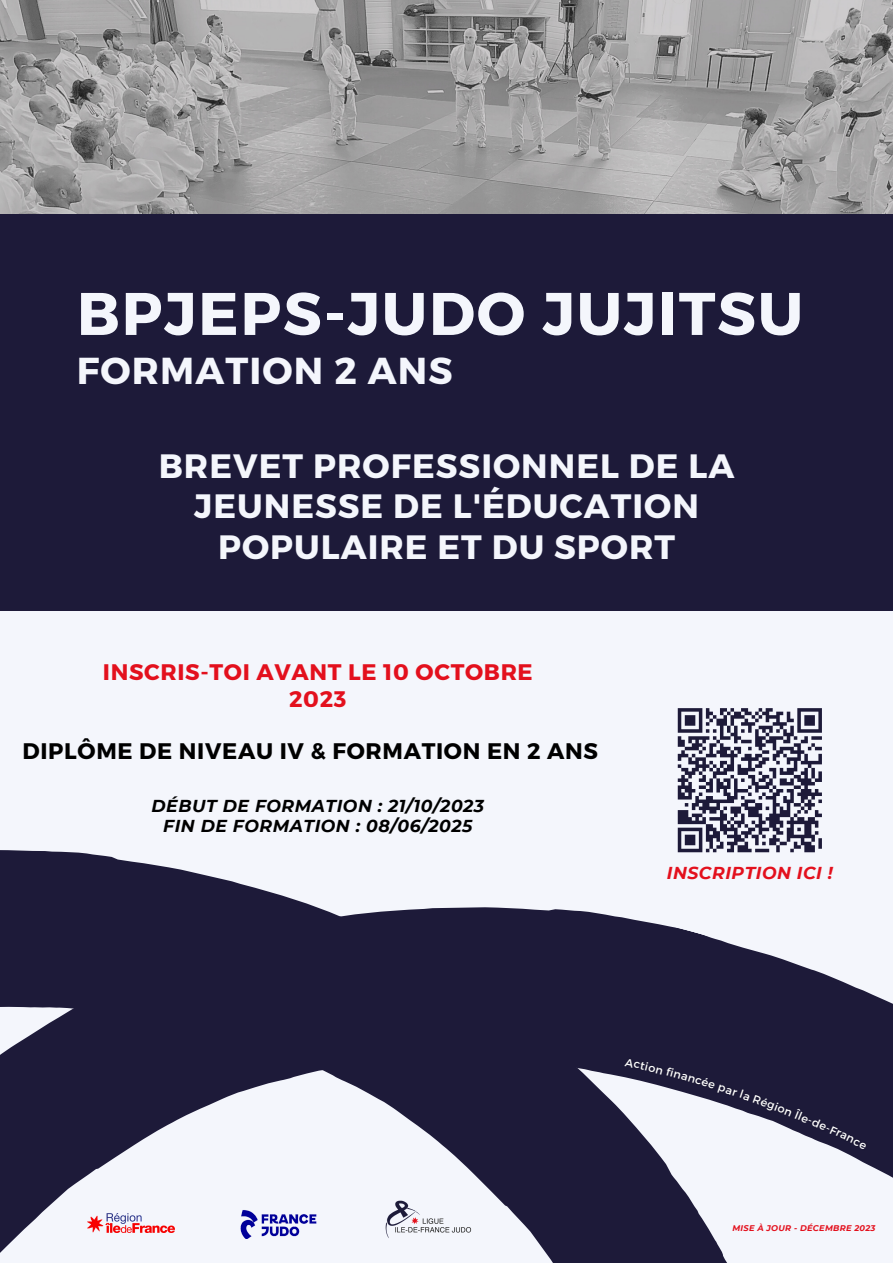
<style>
.page{position:relative;width:893px;height:1263px;background:#f4f6fc}
.page>*{position:absolute;margin:0;border:0;box-sizing:border-box;transform-origin:0 0}
.t1{font:700 60px "Montserrat";letter-spacing:.03em;color:#f4f6fc}
.t2{font:700 37.5px "Montserrat";letter-spacing:.03em;color:#f4f6fc}
.t3{font:700 33.75px/40.5px "Montserrat";letter-spacing:.03em;color:#f4f6fc;text-align:center}
.t4{font:700 22.5px "Montserrat";letter-spacing:.03em;color:#000}
.t5{font:700 22.5px/27px "Montserrat";letter-spacing:.03em;color:#e3101d;text-align:center}
.t6{font:italic 700 17.25px "Montserrat";letter-spacing:.03em;color:#000}
.t7{font:italic 700 17.25px "Montserrat";letter-spacing:.03em;color:#e3101d}
.t8{font:italic 700 8.25px "Montserrat";letter-spacing:.03em;color:#e3101d}
</style>
<div class="page">
<img style="left:0;top:0;width:893px;height:214px">
<div style="left:0;top:214px;width:893px;height:396px;background:#1d1a39"></div>
<svg style="left:814px;top:970px;width:79px;height:208px;fill:#1d1a39"></svg>
<svg style="left:0;top:850px;width:814px;height:413px;fill:#1d1a39"></svg>
<img style="left:382px;top:1197px;width:93px;height:46px">
<img style="left:240px;top:1208px;width:76px;height:30px">
<img style="left:88px;top:1213px;width:86px;height:20px">
<div style="left:671px;top:701px;width:158px;height:158px;background:#f4f6fc"></div>
<svg style="left:677px;top:708px;width:145px;height:145px"></svg>
<img style="left:619px;top:1045px;width:256px;height:110px">
<svg style="left:624px;top:1058px;width:243px;height:91px"></svg>
<p class="t1" style="left:77px;top:275px;width:728px">BPJEPS-JUDO JUJITSU</p>
<p class="t2" style="left:77px;top:347px;width:377px">FORMATION 2 ANS</p>
<p class="t3" style="left:159px;top:444px;width:577px">BREVET PROFESSIONNEL DE LA<br>JEUNESSE DE L'ÉDUCATION<br>POPULAIRE ET DU SPORT</p>
<p class="t5" style="left:103px;top:657px;width:431px">INSCRIS-TOI AVANT LE 10 OCTOBRE<br>2023</p>
<p class="t4" style="left:23px;top:736px;width:577px">DIPLÔME DE NIVEAU IV &amp; FORMATION EN 2 ANS</p>
<p class="t6" style="left:151px;top:795px;width:334px">DÉBUT DE FORMATION : 21/10/2023</p>
<p class="t6" style="left:163px;top:815px;width:311px">FIN DE FORMATION : 08/06/2025</p>
<p class="t7" style="left:667px;top:862px;width:167px">INSCRIPTION ICI !</p>
<p class="t8" style="left:732px;top:1223px;width:144px">MISE À JOUR - DÉCEMBRE 2023</p>
</div>
